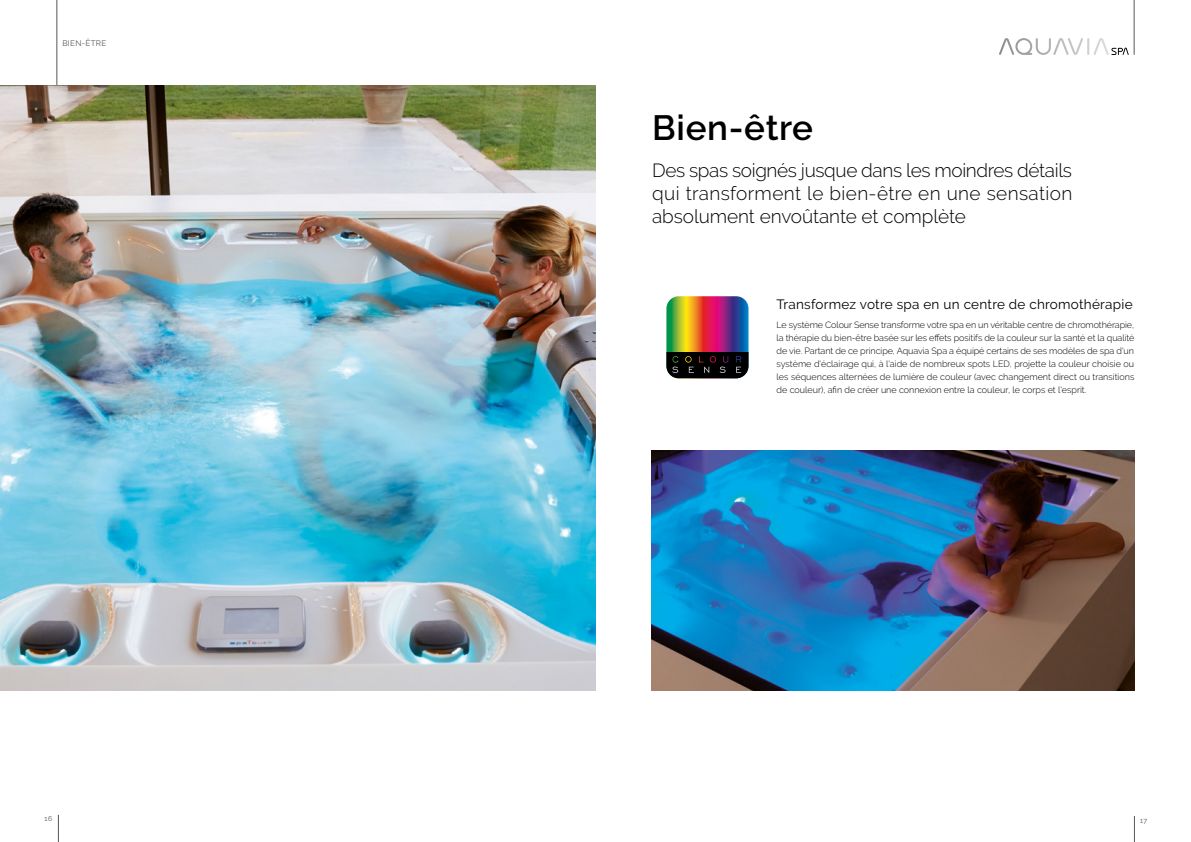
<style>
.page{position:relative;width:1191px;height:842px;background:#fff}
.page>*{position:absolute;margin:0;border:0;box-sizing:border-box;transform-origin:0 0}
.t1{font:600 35px "Raleway";letter-spacing:.02em;color:#000}
.t2{font:300 19px/23px "Raleway";letter-spacing:-.005em;color:#000;text-align:justify}
.t3{font:13.5px "Raleway";letter-spacing:.02em;color:#000}
.t4{font:300 9px/13px "Raleway";color:#000;text-align:justify}
.t5{font:8px "Raleway";letter-spacing:.035em;color:#575756}
.t6{font:7px "Raleway";color:#575756}
</style>
<div class="page">
<hr style="left:1134px;top:0;width:1px;height:55px;background:#575756">
<svg style="left:999px;top:38px;width:129px;height:17px"></svg>
<hr style="left:57px;top:0;width:1px;height:85px;background:#575756">
<svg style="left:666px;top:296px;width:82px;height:82px;background:#6e4b43"></svg>
<img style="left:0;top:85px;width:595px;height:605px">
<img style="left:652px;top:451px;width:482px;height:239px">
<svg style="left:1134px;top:816px;width:1px;height:26px"></svg>
<svg style="left:58px;top:815px;width:1px;height:27px"></svg>
<p class="t5" style="left:62px;top:39px;width:45px">BIEN-ÊTRE</p>
<p class="t1" style="left:652px;top:108px;width:162px">Bien-être</p>
<p class="t2" style="left:652px;top:158px;width:421px">Des spas soignés jusque dans les moindres détails qui transforment le bien-être en une sensation absolument envoûtante et complète</p>
<p class="t3" style="left:776px;top:296px;width:357px">Transformez votre spa en un centre de chromothérapie</p>
<p class="t4" style="left:776px;top:318px;width:359px">Le système Colour Sense transforme votre spa en un véritable centre de chromothérapie, la thérapie du bien-être basée sur les effets positifs de la couleur sur la santé et la qualité de vie. Partant de ce principe, Aquavia Spa a équipé certains de ses modèles de spa d'un système d'éclairage qui, à l'aide de nombreux spots LED, projette la couleur choisie ou les séquences alternées de lumière de couleur (avec changement direct ou transitions de couleur), afin de créer une connexion entre la couleur, le corps et l'esprit.</p>
<p class="t6" style="left:45px;top:815px;width:9px">16</p>
<p class="t6" style="left:1140px;top:816px;width:8px">17</p>
</div>
